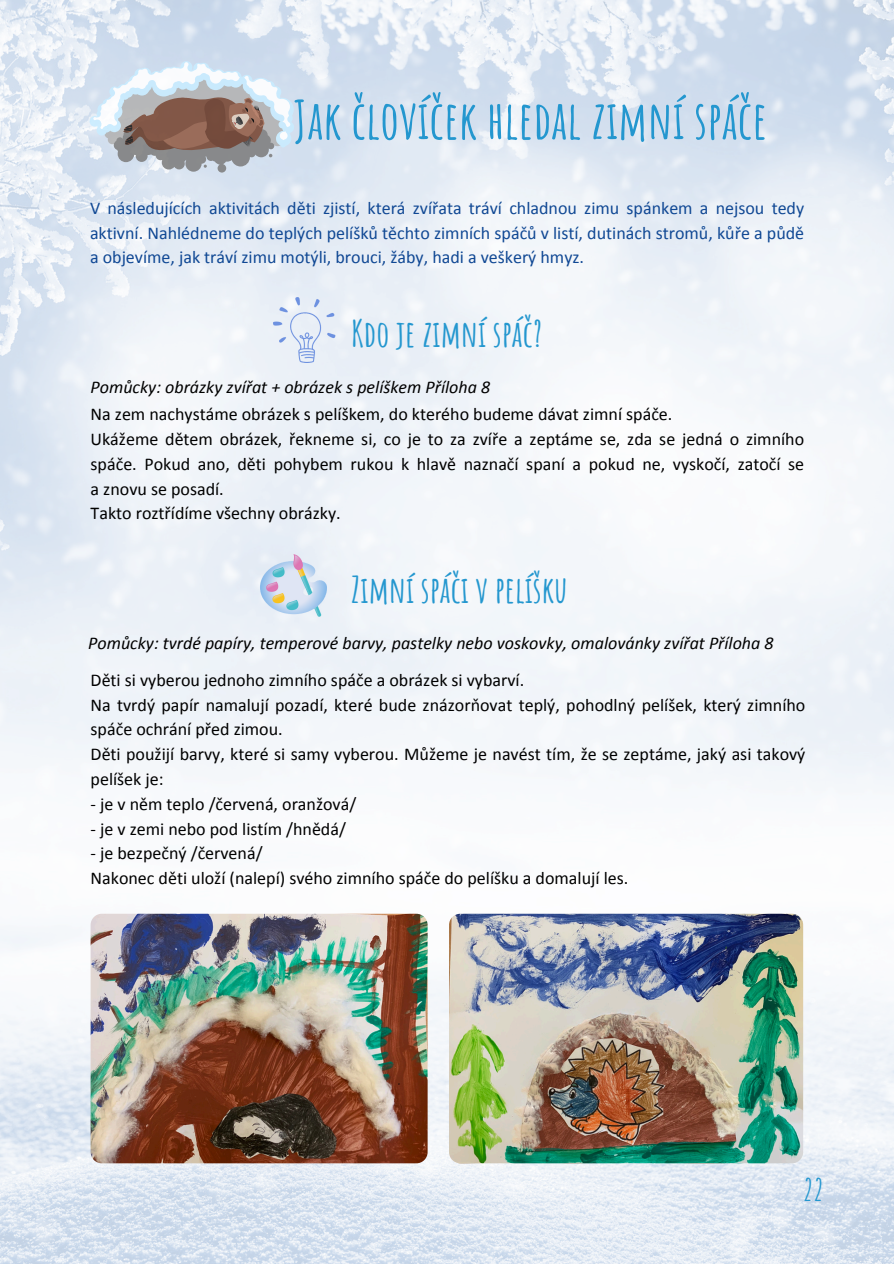
<style>
.page{position:relative;width:894px;height:1264px;background:#fff}
.page>*{position:absolute;margin:0;border:0;box-sizing:border-box;transform-origin:0 0}
.t1{font:700 52.5px "Amatic SC";color:#2497cf}
.t2{font:700 36px "Amatic SC";color:#2497cf}
.t3{font:700 30px "Amatic SC";color:#2497cf}
.t4{font:18px/24.8px "Calibri";color:#000}
.t5{font:18px/24.8px "Calibri";color:#104894;text-align:justify}
.t6{font:italic 18px "Calibri";color:#000}
</style>
<div class="page">
<img style="left:0;top:0;width:893px;height:1263px">
<svg style="left:89px;top:61px;width:205px;height:111px;background:#b6b3b7"></svg>
<img style="left:91px;top:913px;width:336px;height:250px;border-radius:11px">
<img style="left:449px;top:913px;width:354px;height:250px;border-radius:11px">
<img style="left:258px;top:297px;width:91px;height:65px">
<img style="left:248px;top:553px;width:91px;height:64px">
<h2 class="t1" style="left:293px;top:86px;width:475px">Jak človíček hledal zimní spáče</h2>
<p class="t5" style="left:90px;top:197px;width:715px">V následujících aktivitách děti zjistí, která zvířata tráví chladnou zimu spánkem a nejsou tedy aktivní. Nahlédneme do teplých pelíšků těchto zimních spáčů v listí, dutinách stromů, kůře a půdě a objevíme, jak tráví zimu motýli, brouci, žáby, hadi a veškerý hmyz.</p>
<p class="t2" style="left:351px;top:310px;width:192px">Kdo je zimní spáč?</p>
<p class="t6" style="left:91px;top:379px;width:401px">Pomůcky: obrázky zvířat + obrázek s pelíškem Příloha 8</p>
<p class="t4" style="left:91px;top:403px;width:583px">Na zem nachystáme obrázek s pelíškem, do kterého budeme dávat zimní spáče.</p>
<p class="t4" style="left:91px;top:428px;width:715px;text-align:justify">Ukážeme dětem obrázek, řekneme si, co je to za zvíře a zeptáme se, zda se jedná o zimního spáče. Pokud ano, děti pohybem rukou k hlavě naznačí spaní a pokud ne, vyskočí, zatočí se a znovu se posadí.</p>
<p class="t4" style="left:91px;top:502px;width:251px">Takto roztřídíme všechny obrázky.</p>
<p class="t2" style="left:351px;top:566px;width:218px">Zimní spáči v pelíšku</p>
<p class="t6" style="left:88px;top:635px;width:686px">Pomůcky: tvrdé papíry, temperové barvy, pastelky nebo voskovky, omalovánky zvířat Příloha 8</p>
<p class="t4" style="left:91px;top:669px;width:435px">Děti si vyberou jednoho zimního spáče a obrázek si vybarví.</p>
<p class="t4" style="left:91px;top:693px;width:716px">Na tvrdý papír namalují pozadí, které bude znázorňovat teplý, pohodlný pelíšek, který zimního spáče ochrání před zimou.</p>
<p class="t4" style="left:91px;top:743px;width:716px">Děti použijí barvy, které si samy vyberou. Můžeme je navést tím, že se zeptáme, jaký asi takový pelíšek je:</p>
<h2 class="t4" style="left:91px;top:792px;width:267px">- je v něm teplo /červená, oranžová/</h2>
<p class="t4" style="left:91px;top:817px;width:257px">- je v zemi nebo pod listím /hnědá/</p>
<p class="t4" style="left:91px;top:842px;width:173px">- je bezpečný /červená/</p>
<p class="t4" style="left:91px;top:867px;width:539px">Nakonec děti uloží (nalepí) svého zimního spáče do pelíšku a domalují les.</p>
<p class="t3" style="left:802px;top:1170px;width:22px">22</p>
</div>
